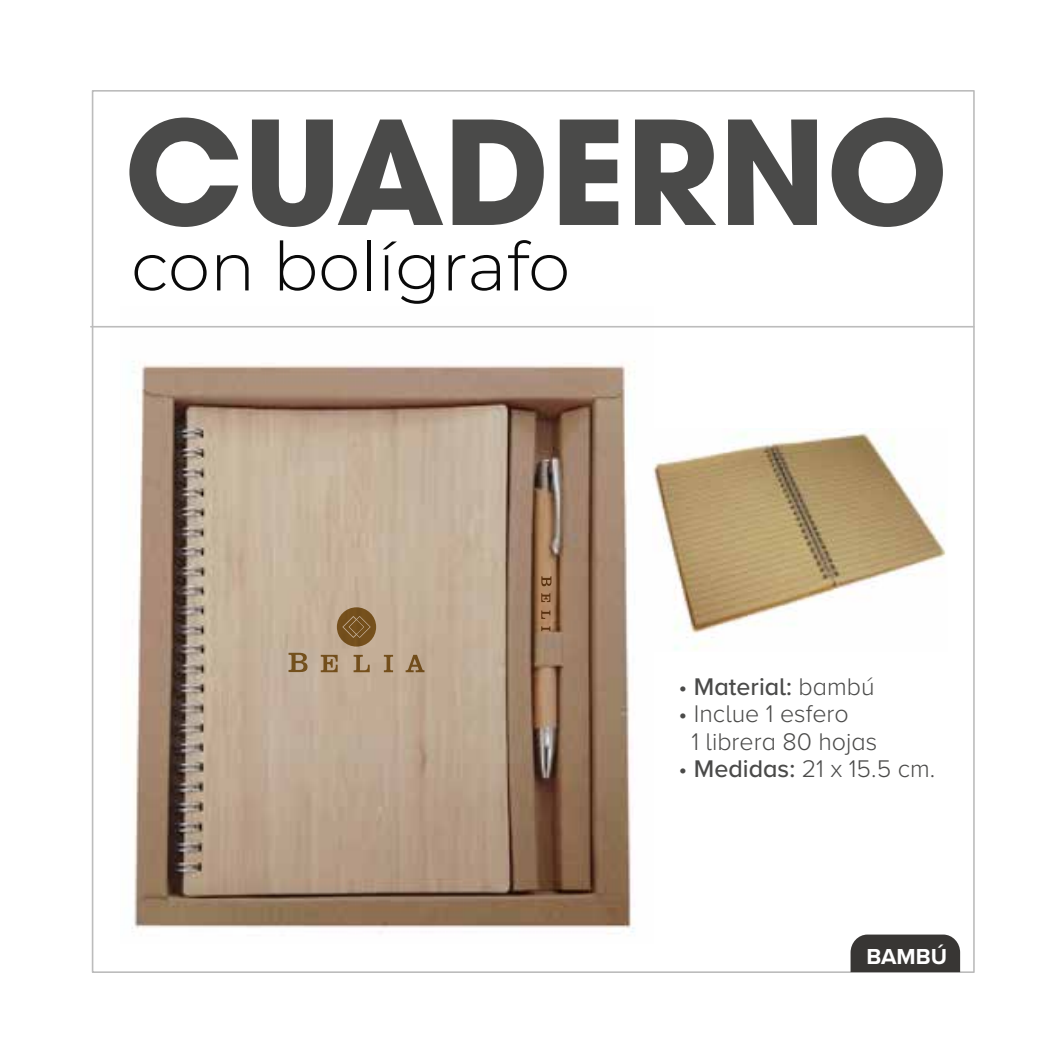
<style>
.page{position:relative;width:1063px;height:1063px;background:#fff}
.page>*{position:absolute;margin:0;border:0;box-sizing:border-box;transform-origin:0 0}
.t1{font:700 142.5px "Avant Garde LT";color:#4a4a49}
.t2{font:300 67.5px "Montserrat";color:#0a0a0a}
.t3{font:300 25px/27.5px "Proxima Nova A";color:#4a4a49}
.t4{font:500 25px "Proxima Nova A";color:#4a4a49}
.t5{font:700 22.5px "Proxima Nova A";color:#fff}
.s1{font-weight:300}
.s2{font-weight:500}
</style>
<div class="page">
<div style="left:851px;top:935px;width:109px;height:37px;background:#383634"></div>
<img style="left:132px;top:361px;width:521px;height:574px">
<img style="left:653px;top:432px;width:293px;height:218px">
<hr style="left:91px;top:326px;width:883px;height:2px;background:#bcbcbc">
<svg style="left:337px;top:607px;width:39px;height:40px;background:#8a693e"></svg>
<svg style="left:406px;top:655px;width:18px;height:17px"></svg>
<svg style="left:289px;top:653px;width:19px;height:19px"></svg>
<svg style="left:384px;top:655px;width:9px;height:17px"></svg>
<svg style="left:354px;top:655px;width:16px;height:17px"></svg>
<svg style="left:321px;top:655px;width:17px;height:17px"></svg>
<svg style="left:541px;top:576px;width:10px;height:10px"></svg>
<svg style="left:541px;top:626px;width:9px;height:5px"></svg>
<svg style="left:541px;top:610px;width:9px;height:9px"></svg>
<svg style="left:541px;top:593px;width:9px;height:9px"></svg>
<h1 class="t1" style="left:124px;top:80px;width:825px">CUADERNO</h1>
<h2 class="t2" style="left:131px;top:221px;width:440px">con bolígrafo</h2>
<p class="t4" style="left:678px;top:668px;width:198px"><span class="s1">•</span> Material: <span class="s1">bambú</span></p>
<p class="t3" style="left:691px;top:699px;width:187px;text-indent:-13px">• Inclue 1 esfero<br>1 librera 80 hojas</p>
<p class="t3" style="left:678px;top:754px;width:258px">• <span class="s2">Medidas:</span> 21 x 15.5 cm.</p>
<p class="t5" style="left:866px;top:940px;width:82px">BAMBÚ</p>
</div>
